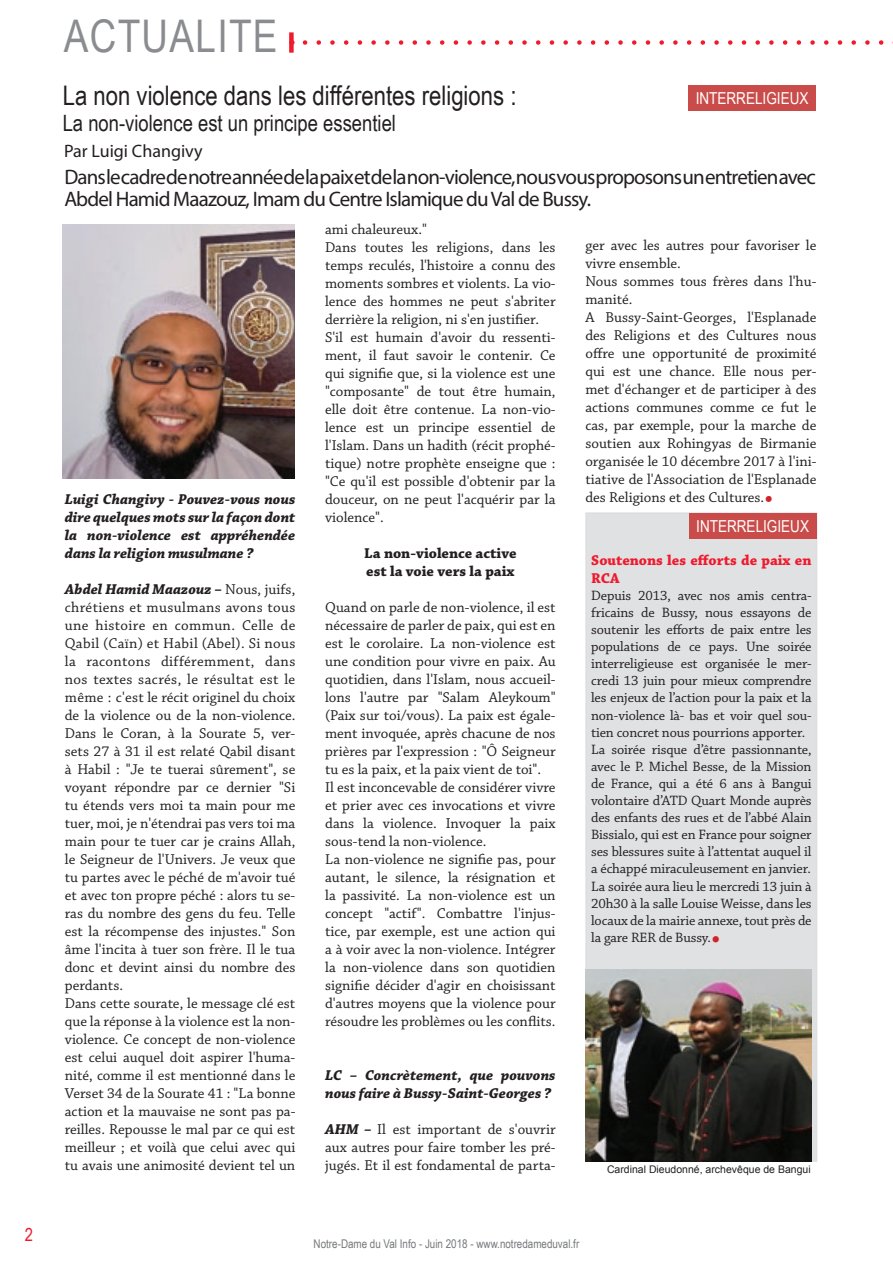
<style>
.page{position:relative;width:893px;height:1263px;background:#fff}
.page>*{position:absolute;margin:0;border:0;box-sizing:border-box;transform-origin:0 0}
.t1{font:45px "Arial Narrow";letter-spacing:.03em;color:#8a8c8f}
.t2{font:27px "Arial Narrow";color:#231f20}
.t3{font:22.5px "Arial Narrow";color:#231f20}
.t4{font:21px/22.5px "Myriad Pro";letter-spacing:-.04em;color:#231f20}
.t5{font:18px "Myriad Pro";color:#231f20}
.t6{font:18px "Arial Narrow";color:#ee1b2d}
.t7{font:16.5px "Arial Narrow";color:#fff}
.t8{font:15px/18px "Chaparral Pro";color:#231f20}
.t9{font:italic 700 15px/18px "Chaparral Pro";color:#231f20;text-align:justify}
.t10{font:700 15px/18px "Chaparral Pro";color:#231f20}
.t11{font:700 15px/18px "Chaparral Pro";color:#ee1b2d}
.t12{font:14.25px/17.1px "Chaparral Pro";letter-spacing:-.01em;color:#231f20}
.t13{font:12px "Arial Narrow";color:#76787b}
.t14{font:10.5px "Arial";color:#231f20}
.s1{font-weight:700;font-style:italic}
.s2{font-style:italic;font-size:30px;color:#d1232a}
.s3{font-size:30px;color:#d1232a}
</style>
<div class="page">
<svg style="left:305px;top:40px;width:588px;height:5px"></svg>
<div style="left:289px;top:32px;width:5px;height:21px;background:#ee1b2d"></div>
<div style="left:688px;top:85px;width:128px;height:26px;background:#ca4c4a"></div>
<img style="left:63px;top:225px;width:232px;height:253px">
<div style="left:586px;top:513px;width:231px;height:648px;background:#e0e1e3"></div>
<div style="left:585px;top:512px;width:232px;height:650px;border:2px solid #dcdddf"></div>
<img style="left:585px;top:969px;width:227px;height:193px">
<div style="left:689px;top:514px;width:127px;height:25px;background:#ca4c4a"></div>
<p class="t6" style="left:25px;top:1221px;width:10px">2</p>
<h1 class="t1" style="left:64px;top:3px;width:215px">ACTUALITE</h1>
<h2 class="t2" style="left:63px;top:76px;width:455px">La non violence dans les différentes religions :</h2>
<h3 class="t3" style="left:63px;top:106px;width:335px">La non-violence est un principe essentiel</h3>
<p class="t5" style="left:64px;top:140px;width:140px">Par Luigi Changivy</p>
<p class="t7" style="left:696px;top:86px;width:114px">INTERRELIGIEUX</p>
<h3 class="t4" style="left:64px;top:165px;width:753px">Dans le cadre de notre année de la paix et de la non-violence, nous vous proposons un entretien avec<br>Abdel Hamid Maazouz, Imam du Centre Islamique du Val de Bussy.</h3>
<p class="t9" style="left:65px;top:491px;width:232px">Luigi Changivy - Pouvez-vous nous dire quelques mots sur la façon dont la non-violence est appréhendée dans la religion musulmane ?</p>
<p class="t8" style="left:65px;top:581px;width:232px"><span class="s1">Abdel Hamid Maazouz –</span> Nous, juifs, chrétiens et musulmans avons tous une histoire en commun. Celle de Qabil (Caïn) et Habil (Abel). Si nous la racontons différemment, dans nos textes sacrés, le résultat est le même : c'est le récit originel du choix de la violence ou de la non-violence.<br>Dans le Coran, à la Sourate 5, ver&shy;sets 27 à 31 il est relaté Qabil disant à Habil : "Je te tuerai sûrement", se voyant répondre par ce dernier "Si tu étends vers moi ta main pour me tuer, moi, je n'étendrai pas vers toi ma main pour te tuer car je crains Allah, le Seigneur de l'Univers. Je veux que tu partes avec le péché de m'avoir tué et avec ton propre péché : alors tu se&shy;ras du nombre des gens du feu. Telle est la récompense des injustes." Son âme l'incita à tuer son frère. Il le tua donc et devint ainsi du nombre des perdants.<br>Dans cette sourate, le message clé est que la réponse à la violence est la non&shy;violence. Ce concept de non-violence est celui auquel doit aspirer l'huma&shy;nité, comme il est mentionné dans le Verset 34 de la Sourate 41 : "La bonne action et la mauvaise ne sont pas pa&shy;reilles. Repousse le mal par ce qui est meilleur ; et voilà que celui avec qui tu avais une animosité devient tel un</p>
<p class="t8" style="left:325px;top:221px;width:232px">ami chaleureux."<br>Dans toutes les religions, dans les temps reculés, l'histoire a connu des moments sombres et violents. La vio&shy;lence des hommes ne peut s'abriter derrière la religion, ni s'en justifier.<br>S'il est humain d'avoir du ressenti&shy;ment, il faut savoir le contenir. Ce qui signifie que, si la violence est une "composante" de tout être humain, elle doit être contenue. La non-vio&shy;lence est un principe essentiel de l'Islam. Dans un hadith (récit prophé&shy;tique) notre prophète enseigne que : "Ce qu'il est possible d'obtenir par la douceur, on ne peut l'acquérir par la violence".</p>
<p class="t10" style="left:364px;top:545px;width:154px">La non-violence active est la voie vers la paix</p>
<p class="t8" style="left:325px;top:599px;width:232px">Quand on parle de non-violence, il est nécessaire de parler de paix, qui est en est le corolaire. La non-violence est une condition pour vivre en paix. Au quotidien, dans l'Islam, nous accueil&shy;lons l'autre par "Salam Aleykoum" (Paix sur toi/vous). La paix est égale&shy;ment invoquée, après chacune de nos prières par l'expression : "Ô Seigneur tu es la paix, et la paix vient de toi".<br>Il est inconcevable de considérer vivre et prier avec ces invocations et vivre dans la violence. Invoquer la paix sous-tend la non-violence.<br>La non-violence ne signifie pas, pour autant, le silence, la résignation et la passivité. La non-violence est un concept "actif". Combattre l'injus&shy;tice, par exemple, est une action qui a à voir avec la non-violence. Intégrer la non-violence dans son quotidien signifie décider d'agir en choisissant d'autres moyens que la violence pour résoudre les problèmes ou les conflits.</p>
<p class="t9" style="left:325px;top:1067px;width:232px">LC – Concrètement, que pouvons nous faire à Bussy-Saint-Georges ?</p>
<p class="t8" style="left:325px;top:1121px;width:232px;text-align:justify"><span class="s1">AHM –</span> Il est important de s'ouvrir aux autres pour faire tomber les pré&shy;jugés. Et il est fondamental de parta-</p>
<p class="t8" style="left:585px;top:237px;width:233px">ger avec les autres pour favoriser le vivre ensemble.<br>Nous sommes tous frères dans l'hu&shy;manité.<br>A Bussy-Saint-Georges, l'Esplanade des Religions et des Cultures nous offre une opportunité de proximité qui est une chance. Elle nous per&shy;met d'échanger et de participer à des actions communes comme ce fut le cas, par exemple, pour la marche de soutien aux Rohingyas de Birmanie organisée le 10 décembre 2017 à l'ini&shy;tiative de l'Association de l'Esplanade des Religions et des Cultures.<span class="s2">•</span></p>
<p class="t7" style="left:696px;top:514px;width:114px">INTERRELIGIEUX</p>
<p class="t11" style="left:591px;top:551px;width:222px">Soutenons les efforts de paix en<br>RCA</p>
<p class="t12" style="left:591px;top:587px;width:222px">Depuis 2013, avec nos amis centra&shy;fricains de Bussy, nous essayons de soutenir les efforts de paix entre les populations de ce pays. Une soirée interreligieuse est organisée le mer&shy;credi 13 juin pour mieux comprendre les enjeux de l’action pour la paix et la non-violence là- bas et voir quel sou&shy;tien concret nous pourrions apporter.<br>La soirée risque d’être passionnante, avec le P. Michel Besse, de la Mission de France, qui a été 6 ans à Bangui volontaire d’ATD Quart Monde auprès des enfants des rues et de l’abbé Alain Bissialo, qui est en France pour soigner ses blessures suite à l’attentat auquel il a échappé miraculeusement en janvier.<br>La soirée aura lieu le mercredi 13 juin à 20h30 à la salle Louise Weisse, dans les locaux de la mairie annexe, tout près de la gare RER de Bussy.<span class="s3">•</span></p>
<p class="t14" style="left:607px;top:1162px;width:205px">Cardinal Dieudonné, archevêque de Bangui</p>
<p class="t13" style="left:314px;top:1235px;width:267px">Notre-Dame du Val Info - Juin 2018 - www.notredameduval.fr</p>
</div>
